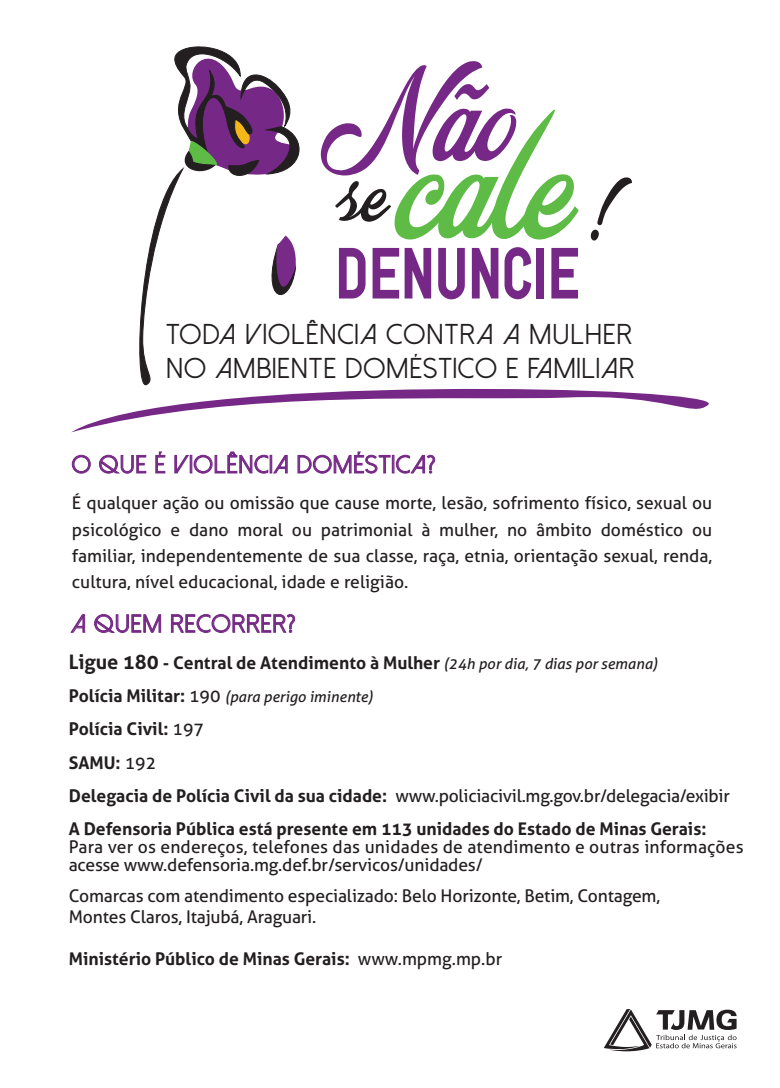
<style>
.page{position:relative;width:780px;height:1088px;background:#fff}
.page>*{position:absolute;margin:0;border:0;box-sizing:border-box;transform-origin:0 0}
.t1{font:28.62px/34.4px "Dolce Vita";letter-spacing:.055em;color:#231f20}
.t2{font:25px "Dolce Vita";letter-spacing:.06em;color:#752885}
.t3{font:17.5px/26.2px "Aller";letter-spacing:-.01em;color:#231f20;text-align:justify}
.t4{font:700 17.5px/33.4px "Aller";color:#231f20}
.t5{font:17.5px/18px "Aller";letter-spacing:.01em;color:#231f20}
.t6{font:italic 15px "Aller";color:#231f20}
.s1{font-size:20px}
.s2{font-weight:400;font-style:italic;font-size:15px}
.s3{font-weight:700;font-style:normal;font-size:17.5px}
.s4{font-style:normal;font-size:17.5px}
.s5{font-weight:400}
</style>
<div class="page">
<svg style="left:70px;top:614px;width:15px;height:19px"></svg>
<svg style="left:94px;top:614px;width:67px;height:19px"></svg>
<svg style="left:171px;top:614px;width:124px;height:19px"></svg>
<svg style="left:339px;top:248px;width:26px;height:50px"></svg>
<svg style="left:372px;top:248px;width:59px;height:50px"></svg>
<svg style="left:438px;top:248px;width:27px;height:51px"></svg>
<svg style="left:472px;top:248px;width:26px;height:50px"></svg>
<svg style="left:504px;top:247px;width:27px;height:52px"></svg>
<div style="left:536px;top:248px;width:8px;height:50px;background:#752885"></div>
<svg style="left:551px;top:248px;width:27px;height:50px"></svg>
<svg style="left:139px;top:46px;width:161px;height:327px"></svg>
<svg style="left:72px;top:373px;width:637px;height:59px"></svg>
<svg style="left:72px;top:454px;width:19px;height:20px"></svg>
<svg style="left:99px;top:454px;width:47px;height:20px"></svg>
<svg style="left:155px;top:451px;width:10px;height:23px"></svg>
<svg style="left:174px;top:451px;width:114px;height:23px"></svg>
<svg style="left:297px;top:426px;width:138px;height:48px"></svg>
<svg style="left:604px;top:1009px;width:132px;height:42px"></svg>
<svg style="left:321px;top:61px;width:311px;height:180px"></svg>
<h1 class="t1" style="left:166px;top:317px;width:469px">TODA VIOLÊNCIA CONTRA A MULHER<br>NO AMBIENTE DOMÉSTICO E FAMILIAR</h1>
<h2 class="t2" style="left:72px;top:452px;width:364px">O QUE É VIOLÊNCIA DOMÉSTICA?</h2>
<p class="t3" style="left:72px;top:490px;width:642px">É qualquer ação ou omissão que cause morte, lesão, sofrimento físico, sexual ou psicológico e dano moral ou patrimonial à mulher, no âmbito doméstico ou familiar, independentemente de sua classe, raça, etnia, orientação sexual, renda, cultura, nível educacional, idade e religião.</p>
<h2 class="t2" style="left:71px;top:611px;width:225px">A QUEM RECORRER?</h2>
<p class="t4" style="left:69px;top:645px;width:590px"><span class="s1">Ligue 180</span> - Central de Atendimento à Mulher <span class="s2">(24h por dia, 7 dias por semana)</span></p>
<p class="t6" style="left:69px;top:687px;width:306px"><span class="s3">Polícia Militar:</span> <span class="s4">190</span> (para perigo iminente)</p>
<p class="t4" style="left:69px;top:712px;width:662px">Polícia Civil: <span class="s5">197<br></span>SAMU: <span class="s5">192<br></span>Delegacia de Polícia Civil da sua cidade: <span class="s5">www.policiacivil.mg.gov.br/delegacia/exibir </span>A Defensoria Pública está presente em 113 unidades do Estado de Minas Gerais:</p>
<p class="t5" style="left:69px;top:838px;width:676px">Para ver os endereços, telefones das unidades de atendimento e outras informações acesse www.defensoria.mg.def.br/servicos/unidades/</p>
<p class="t3" style="left:69px;top:884px;width:593px;line-height:21.2px">Comarcas com atendimento especializado: Belo Horizonte, Betim, Contagem,<br>Montes Claros, Itajubá, Araguari.</p>
<p class="t4" style="left:69px;top:942px;width:435px">Ministério Público de Minas Gerais: <span class="s5">www.mpmg.mp.br</span></p>
</div>
